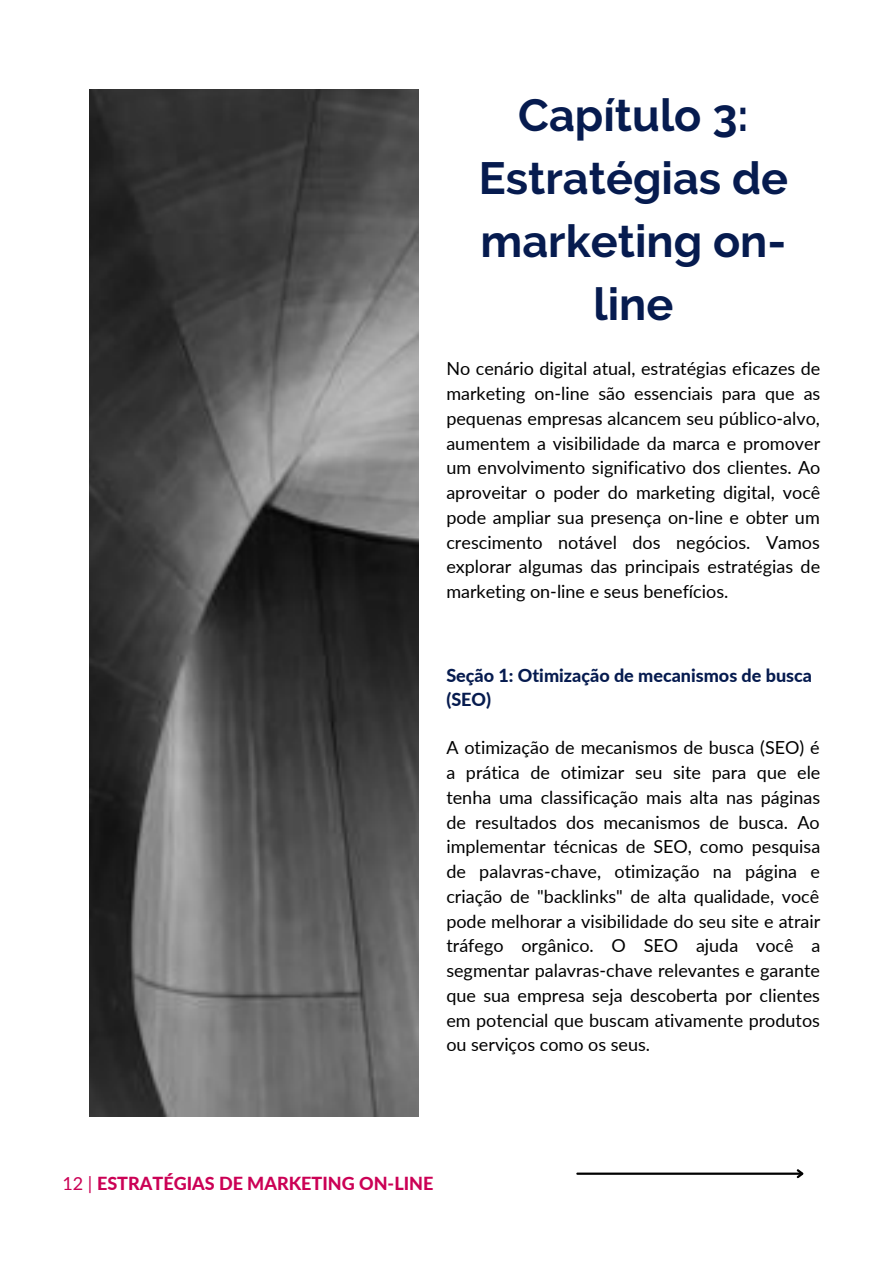
<style>
.page{position:relative;width:893px;height:1264px;background:#fff}
.page>*{position:absolute;margin:0;border:0;box-sizing:border-box;transform-origin:0 0}
.t1{font:700 45px/63px "Raleway";color:#061b4f;text-align:center}
.t2{font:18px/24.8px "Lato";color:#000;text-align:justify}
.t3{font:800 18px/24.8px "Lato";color:#061b4f}
.t4{font:800 18px "Lato";color:#cb0155}
.s1{font-weight:400}
</style>
<div class="page">
<hr style="left:577px;top:1172px;width:224px;height:2px;background:#000">
<svg style="left:794px;top:1169px;width:10px;height:10px"></svg>
<img style="left:89px;top:89px;width:330px;height:1027px">
<p class="t1" style="left:479px;top:83px;width:310px">Capítulo 3:<br>Estratégias de marketing on&shy;line</p>
<p class="t2" style="left:446px;top:356px;width:375px">No cenário digital atual, estratégias eficazes de marketing on-line são essenciais para que as pequenas empresas alcancem seu público-alvo, aumentem a visibilidade da marca e promover um envolvimento significativo dos clientes. Ao aproveitar o poder do marketing digital, você pode ampliar sua presença on-line e obter um crescimento notável dos negócios. Vamos explorar algumas das principais estratégias de marketing on-line e seus benefícios.</p>
<p class="t3" style="left:446px;top:662px;width:367px">Seção 1: Otimização de mecanismos de busca (SEO)</p>
<p class="t2" style="left:446px;top:735px;width:375px">A otimização de mecanismos de busca (SEO) é a prática de otimizar seu site para que ele tenha uma classificação mais alta nas páginas de resultados dos mecanismos de busca. Ao implementar técnicas de SEO, como pesquisa de palavras-chave, otimização na página e criação de "backlinks" de alta qualidade, você pode melhorar a visibilidade do seu site e atrair tráfego orgânico. O SEO ajuda você a segmentar palavras-chave relevantes e garante que sua empresa seja descoberta por clientes em potencial que buscam ativamente produtos ou serviços como os seus.</p>
<p class="t4" style="left:62px;top:1172px;width:372px"><span class="s1">12 |</span> ESTRATÉGIAS DE MARKETING ON-LINE</p>
</div>
